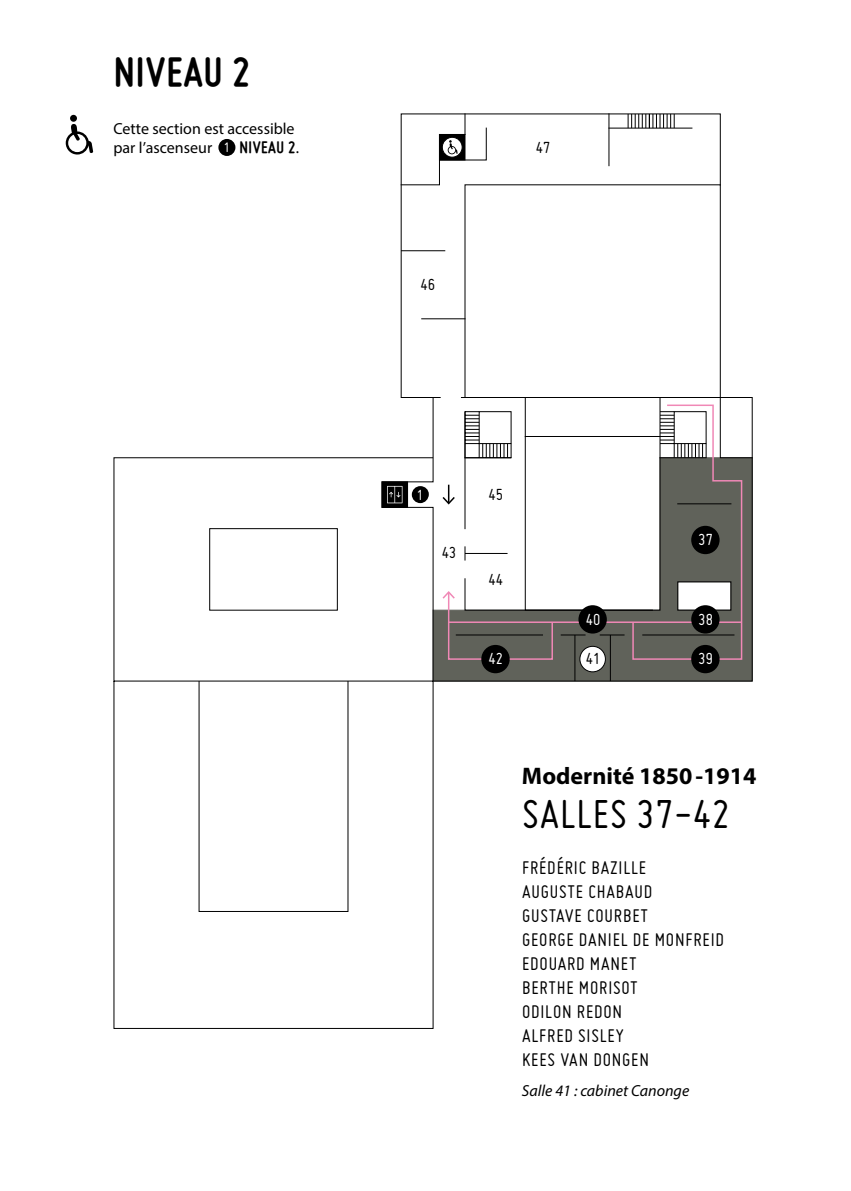
<style>
.page{position:relative;width:851px;height:1191px;background:#fff}
.page>*{position:absolute;margin:0;border:0;box-sizing:border-box;transform-origin:0 0}
.t1{font:44px "Miso";letter-spacing:.025em;color:#000}
.t2{font:700 44px "Miso";letter-spacing:.025em;color:#000}
.t3{font:700 24px "Myriad Pro";color:#000}
.t4{font:20px/24px "Miso";letter-spacing:.04em;color:#000}
.t5{font:17.6px "Miso";color:#000}
.t6{font:17.6px "Miso";color:#fff}
.t7{font:16px/19.2px "Myriad Pro";color:#000}
.t8{font:italic 16px "Myriad Pro";color:#000}
.t9{font:16px "Miso";color:#fff}
.s1{font-family:"Miso";font-size:15px;color:#fff}
.s2{font-family:"Miso";font-weight:700;font-size:18px}
</style>
<div class="page">
<div style="left:218px;top:139px;width:17px;height:17px;background:#000;border-radius:50%"></div>
<svg style="left:113px;top:457px;width:321px;height:572px"></svg>
<svg style="left:731px;top:459px;width:22px;height:223px;background:#575952"></svg>
<svg style="left:209px;top:457px;width:522px;height:225px"></svg>
<hr style="left:574px;top:635px;width:1px;height:46px;background:#000">
<hr style="left:609px;top:635px;width:1px;height:46px;background:#000">
<svg style="left:731px;top:397px;width:22px;height:62px"></svg>
<svg style="left:400px;top:113px;width:331px;height:392px"></svg>
<svg style="left:447px;top:404px;width:296px;height:256px"></svg>
<svg style="left:442px;top:591px;width:13px;height:7px"></svg>
<div style="left:691px;top:526px;width:28px;height:28px;background:#000;border-radius:50%"></div>
<div style="left:691px;top:645px;width:28px;height:28px;background:#000;border-radius:50%"></div>
<div style="left:481px;top:645px;width:28px;height:28px;background:#000;border-radius:50%"></div>
<hr style="left:449px;top:621px;width:292px;height:2px;background:#f088b6">
<div style="left:691px;top:605px;width:28px;height:28px;background:#000;border-radius:50%"></div>
<div style="left:578px;top:605px;width:28px;height:28px;background:#000;border-radius:50%"></div>
<div style="left:579px;top:646px;width:26px;height:26px;background:#fff;border-radius:50%"></div>
<div style="left:579px;top:646px;width:26px;height:26px;border:1px solid #000;border-radius:50%"></div>
<hr style="left:421px;top:318px;width:44px;height:1px;background:#000">
<hr style="left:401px;top:250px;width:43px;height:1px;background:#000">
<svg style="left:442px;top:485px;width:13px;height:19px"></svg>
<div style="left:439px;top:134px;width:26px;height:26px;background:#000"></div>
<svg style="left:442px;top:137px;width:20px;height:20px"></svg>
<div style="left:441px;top:137px;width:21px;height:21px;border:1px solid #000;border-radius:50%"></div>
<svg style="left:447px;top:140px;width:10px;height:14px"></svg>
<svg style="left:383px;top:483px;width:23px;height:23px"></svg>
<div style="left:381px;top:481px;width:27px;height:27px;border:1px solid #000"></div>
<svg style="left:387px;top:486px;width:15px;height:17px"></svg>
<div style="left:412px;top:486px;width:17px;height:17px;background:#000;border-radius:50%"></div>
<div style="left:70px;top:115px;width:7px;height:7px;background:#000;border-radius:50%"></div>
<svg style="left:66px;top:124px;width:27px;height:30px"></svg>
<h1 class="t2" style="left:114px;top:47px;width:138px">NIVEAU 2</h1>
<p class="t7" style="left:113px;top:118px;width:187px">Cette section est accessible par l’ascenseur <span class="s1">1</span> <span class="s2">NIVEAU 2</span>.</p>
<p class="t5" style="left:420px;top:275px;width:16px">46</p>
<p class="t5" style="left:536px;top:137px;width:16px">47</p>
<p class="t9" style="left:417px;top:485px;width:8px">1</p>
<p class="t5" style="left:442px;top:543px;width:16px">43</p>
<p class="t5" style="left:488px;top:484px;width:16px">45</p>
<p class="t5" style="left:488px;top:570px;width:16px">44</p>
<p class="t6" style="left:698px;top:530px;width:16px">37</p>
<p class="t6" style="left:585px;top:609px;width:16px">40</p>
<p class="t6" style="left:698px;top:609px;width:16px">38</p>
<p class="t5" style="left:585px;top:649px;width:16px">41</p>
<p class="t6" style="left:488px;top:649px;width:16px">42</p>
<p class="t6" style="left:698px;top:649px;width:16px">39</p>
<p class="t3" style="left:522px;top:760px;width:236px">Modernité 1850-1914</p>
<h1 class="t1" style="left:522px;top:789px;width:209px">SALLES 37-42</h1>
<p class="t4" style="left:522px;top:855px;width:203px">FRÉDÉRIC BAZILLE<br>AUGUSTE CHABAUD<br>GUSTAVE COURBET<br>GEORGE DANIEL DE MONFREID<br>EDOUARD MANET<br>BERTHE MORISOT<br>ODILON REDON<br>ALFRED SISLEY<br>KEES VAN DONGEN</p>
<p class="t8" style="left:522px;top:1081px;width:169px">Salle 41 : cabinet Canonge</p>
</div>
